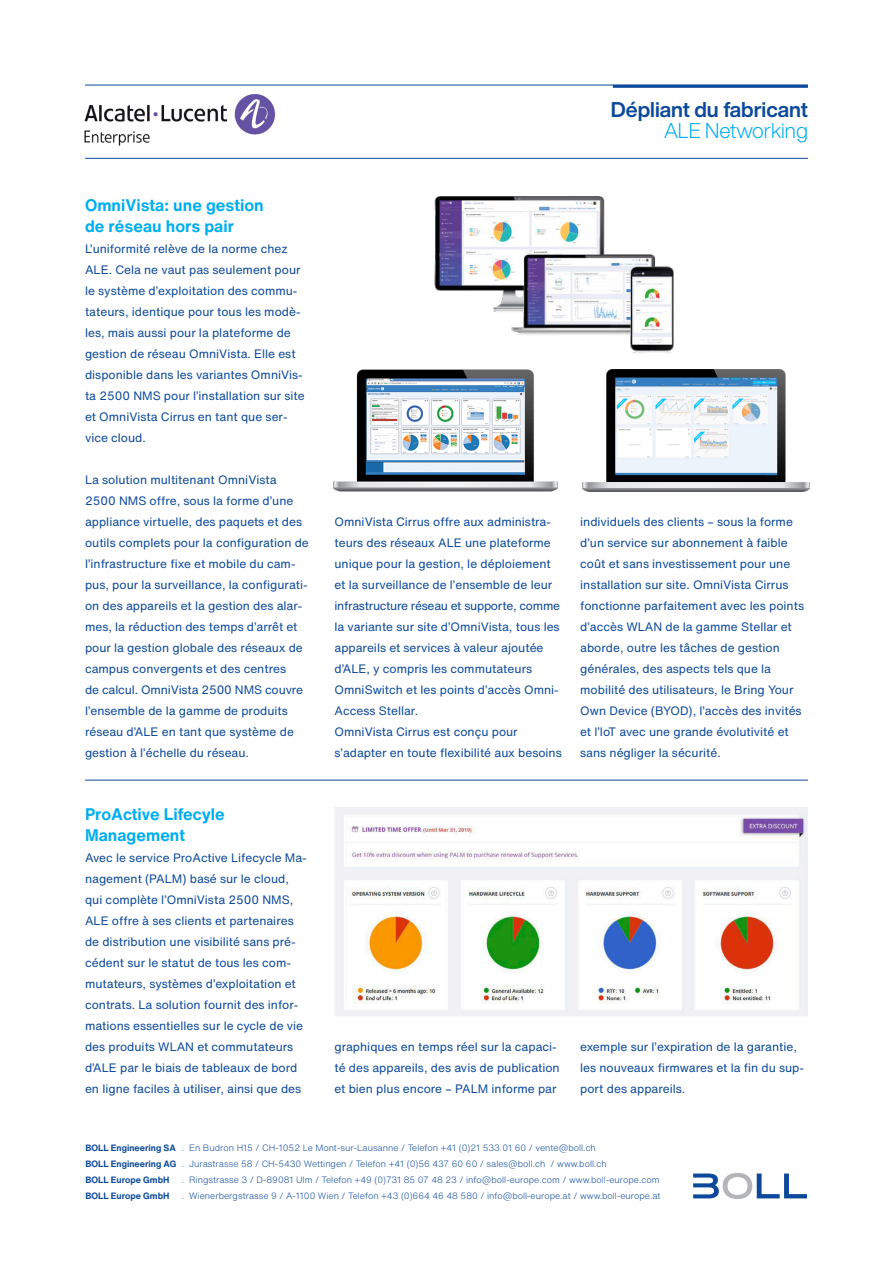
<style>
.page{position:relative;width:893px;height:1263px;background:#fff}
.page>*{position:absolute;margin:0;border:0;box-sizing:border-box;transform-origin:0 0}
.t1{font:700 21px/21px "Helvetica Now Display";color:#0d499a;text-align:right}
.t2{font:700 16.5px/21px "Helvetica Now Text";color:#00aeef}
.t3{font:12px/21px "Helvetica Now Text";color:#0d499a}
.t4{font:300 9px "Helvetica Now Text";color:#0d499a}
.t5{font:700 9px "Helvetica Now Text";color:#0d499a}
.s1{font-weight:300;color:#00aeef}
.s2{font-weight:700}
</style>
<div class="page">
<svg style="left:693px;top:1173px;width:114px;height:26px"></svg>
<img style="left:434px;top:196px;width:240px;height:139px">
<img style="left:334px;top:369px;width:223px;height:123px">
<hr style="left:85px;top:780px;width:723px;height:1px;background:#0d499a">
<img style="left:582px;top:317px;width:227px;height:175px">
<img style="left:334px;top:807px;width:474px;height:209px">
<hr style="left:85px;top:85px;width:723px;height:1px;background:#0d499a">
<hr style="left:85px;top:158px;width:723px;height:1px;background:#0d499a">
<img style="left:84px;top:94px;width:192px;height:52px">
<hr style="left:613px;top:85px;width:195px;height:3px;background:#0d499a">
<p class="t2" style="left:85px;top:194px;width:180px">OmniVista: une gestion de réseau hors pair</p>
<p class="t3" style="left:85px;top:238px;width:221px">L’uniformité relève de la norme chez ALE. Cela ne vaut pas seulement pour le système d’exploitation des commu&shy;tateurs, identique pour tous les modè&shy;les, mais aussi pour la plateforme de gestion de réseau OmniVista. Elle est disponible dans les variantes OmniVis&shy;ta 2500 NMS pour l’installation sur site et OmniVista Cirrus en tant que ser&shy;vice cloud.</p>
<p class="t3" style="left:85px;top:469px;width:225px">La solution multitenant OmniVista 2500 NMS offre, sous la forme d’une appliance virtuelle, des paquets et des outils complets pour la configuration de l’infrastructure fixe et mobile du cam&shy;pus, pour la surveillance, la configurati&shy;on des appareils et la gestion des alar&shy;mes, la réduction des temps d’arrêt et pour la gestion globale des réseaux de campus convergents et des centres<br>de calcul. OmniVista 2500 NMS couvre l’ensemble de la gamme de produits réseau d’ALE en tant que système de gestion à l’échelle du réseau.</p>
<p class="t2" style="left:85px;top:803px;width:141px">ProActive Lifecyle<br>Management</p>
<p class="t3" style="left:85px;top:847px;width:223px">Avec le service ProActive Lifecycle Ma&shy;nagement (PALM) basé sur le cloud, qui complète l’OmniVista 2500 NMS, ALE offre à ses clients et partenaires de distribution une visibilité sans pré&shy;cédent sur le statut de tous les com&shy;mutateurs, systèmes d’exploitation et contrats. La solution fournit des infor&shy;mations essentielles sur le cycle de vie des produits WLAN et commutateurs d’ALE par le biais de tableaux de bord en ligne faciles à utiliser, ainsi que des</p>
<p class="t1" style="left:611px;top:99px;width:199px">Dépliant du fabricant<br><span class="s1">ALE Networking</span></p>
<p class="t3" style="left:334px;top:511px;width:227px">OmniVista Cirrus offre aux administra&shy;teurs des réseaux ALE une plateforme unique pour la gestion, le déploiement et la surveillance de l’ensemble de leur infrastructure réseau et supporte, comme la variante sur site d’OmniVista, tous les appareils et services à valeur ajoutée d’ALE, y compris les commutateurs OmniSwitch et les points d’accès Omni-Access Stellar.</p>
<p class="t3" style="left:334px;top:721px;width:229px">OmniVista Cirrus est conçu pour s’adapter en toute flexibilité aux besoins</p>
<p class="t3" style="left:580px;top:511px;width:225px">individuels des clients – sous la forme d’un service sur abonnement à faible coût et sans investissement pour une installation sur site. OmniVista Cirrus fonctionne parfaitement avec les points d’accès WLAN de la gamme Stellar et aborde, outre les tâches de gestion générales, des aspects tels que la mobilité des utilisateurs, le Bring Your Own Device (BYOD), l’accès des invités et l’IoT avec une grande évolutivité et sans négliger la sécurité.</p>
<p class="t3" style="left:334px;top:1036px;width:227px">graphiques en temps réel sur la capaci&shy;té des appareils, des avis de publication et bien plus encore – PALM informe par</p>
<p class="t3" style="left:580px;top:1036px;width:225px">exemple sur l’expiration de la garantie, les nouveaux firmwares et la fin du sup&shy;port des appareils.</p>
<p class="t4" style="left:85px;top:1141px;width:512px"><span class="s2">BOLL Engineering SA</span> . En Budron H15 / CH-1052 Le Mont-sur-Lausanne / Telefon +41 (0)21 533 01 60 / vente@boll.ch</p>
<p class="t4" style="left:85px;top:1157px;width:523px"><span class="s2">BOLL Engineering AG</span> . Jurastrasse 58 / CH-5430 Wettingen / Telefon +41 (0)56 437 60 60 / sales@boll.ch / www.boll.ch</p>
<p class="t5" style="left:85px;top:1173px;width:86px">BOLL Europe GmbH</p>
<p class="t4" style="left:182px;top:1173px;width:479px">. Ringstrasse 3 / D-89081 Ulm / Telefon +49 (0)731 85 07 48 23 / info@boll-europe.com / www.boll-europe.com</p>
<p class="t5" style="left:85px;top:1189px;width:86px">BOLL Europe GmbH</p>
<p class="t4" style="left:182px;top:1189px;width:480px">. Wienerbergstrasse 9 / A-1100 Wien / Telefon +43 (0)664 46 48 580 / info@boll-europe.at / www.boll-europe.at</p>
</div>
